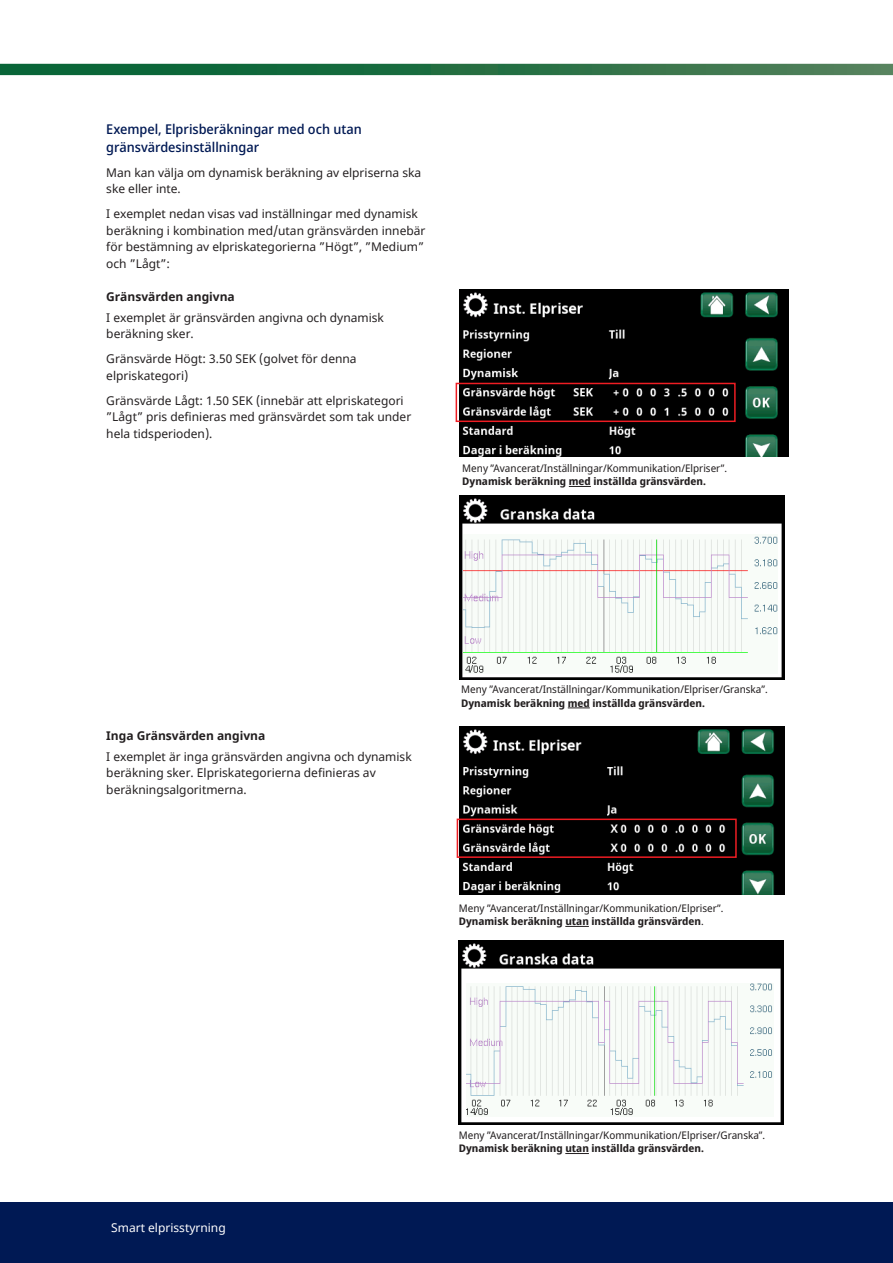
<style>
.page{position:relative;width:893px;height:1263px;background:#fff}
.page>*{position:absolute;margin:0;border:0;box-sizing:border-box;transform-origin:0 0}
.Rubrik_4{font:500 13.5px/18px "Noto Sans Display";color:#001954}
.Brödtext{font:12px/16.5px "Noto Sans";color:#231f20}
.Bröd-fet{font:700 12px "Noto Sans";color:#231f20}
.t1{font:12px "Noto Sans";color:#fff}
.Bild-___diagramtext{font:10.5px/13.5px "Noto Sans Display";color:#231f20}
.s1{font-weight:700}
</style>
<div class="page">
<svg style="left:565px;top:926px;width:24px;height:1px"></svg>
<img style="left:459px;top:727px;width:325px;height:167px">
<svg style="left:565px;top:1153px;width:24px;height:1px"></svg>
<img style="left:459px;top:941px;width:325px;height:184px">
<img style="left:466px;top:983px;width:308px;height:133px">
<svg style="left:569px;top:486px;width:22px;height:1px"></svg>
<svg style="left:568px;top:708px;width:22px;height:1px"></svg>
<img style="left:459px;top:289px;width:329px;height:168px">
<img style="left:459px;top:496px;width:325px;height:184px">
<img style="left:463px;top:535px;width:315px;height:139px">
<div style="left:456px;top:383px;width:280px;height:39px;border:2px solid #ee1d23"></div>
<div style="left:457px;top:818px;width:280px;height:40px;border:2px solid #ee1d23"></div>
<svg style="left:0;top:64px;width:893px;height:11px;background:#256f44"></svg>
<div style="left:0;top:1202px;width:893px;height:61px;background:#001954"></div>
<p class="Rubrik_4" style="left:106px;top:120px;width:257px">Exempel, Elprisberäkningar med och utan gränsvärdesinställningar</p>
<p class="Brödtext" style="left:106px;top:164px;width:316px">Man kan välja om dynamisk beräkning av elpriserna ska ske eller inte.</p>
<p class="Brödtext" style="left:106px;top:206px;width:321px">I exemplet nedan visas vad inställningar med dynamisk beräkning i kombination med/utan gränsvärden innebär för bestämning av elpriskategorierna ”Högt”, ”Medium” och ”Lågt”:</p>
<p class="Bröd-fet" style="left:106px;top:288px;width:130px">Gränsvärden angivna</p>
<p class="Brödtext" style="left:106px;top:309px;width:279px">I exemplet är gränsvärden angivna och dynamisk beräkning sker.</p>
<p class="Brödtext" style="left:106px;top:351px;width:252px">Gränsvärde Högt: 3.50 SEK (golvet för denna elpriskategori)</p>
<p class="Brödtext" style="left:106px;top:392px;width:306px">Gränsvärde Lågt: 1.50 SEK (innebär att elpriskategori ”Lågt” pris definieras med gränsvärdet som tak under hela tidsperioden).</p>
<p class="Bild-___diagramtext" style="left:462px;top:462px;width:266px">Meny ”Avancerat/Inställningar/Kommunikation/Elpriser”.<br><span class="s1">Dynamisk beräkning med inställda gränsvärden.</span></p>
<p class="Bröd-fet" style="left:106px;top:727px;width:161px">Inga Gränsvärden angivna</p>
<p class="Brödtext" style="left:106px;top:748px;width:307px">I exemplet är inga gränsvärden angivna och dynamisk beräkning sker. Elpriskategorierna definieras av beräkningsalgoritmerna.</p>
<p class="Bild-___diagramtext" style="left:461px;top:683px;width:308px">Meny ”Avancerat/Inställningar/Kommunikation/Elpriser/Granska”.<br><span class="s1">Dynamisk beräkning med inställda gränsvärden.</span></p>
<p class="Bild-___diagramtext" style="left:459px;top:901px;width:266px">Meny ”Avancerat/Inställningar/Kommunikation/Elpriser”.<br><span class="s1">Dynamisk beräkning utan inställda gränsvärden</span>.</p>
<p class="t1" style="left:111px;top:1219px;width:116px">Smart elprisstyrning</p>
<p class="Bild-___diagramtext" style="left:459px;top:1128px;width:308px">Meny ”Avancerat/Inställningar/Kommunikation/Elpriser/Granska”.<br><span class="s1">Dynamisk beräkning utan inställda gränsvärden.</span></p>
</div>
